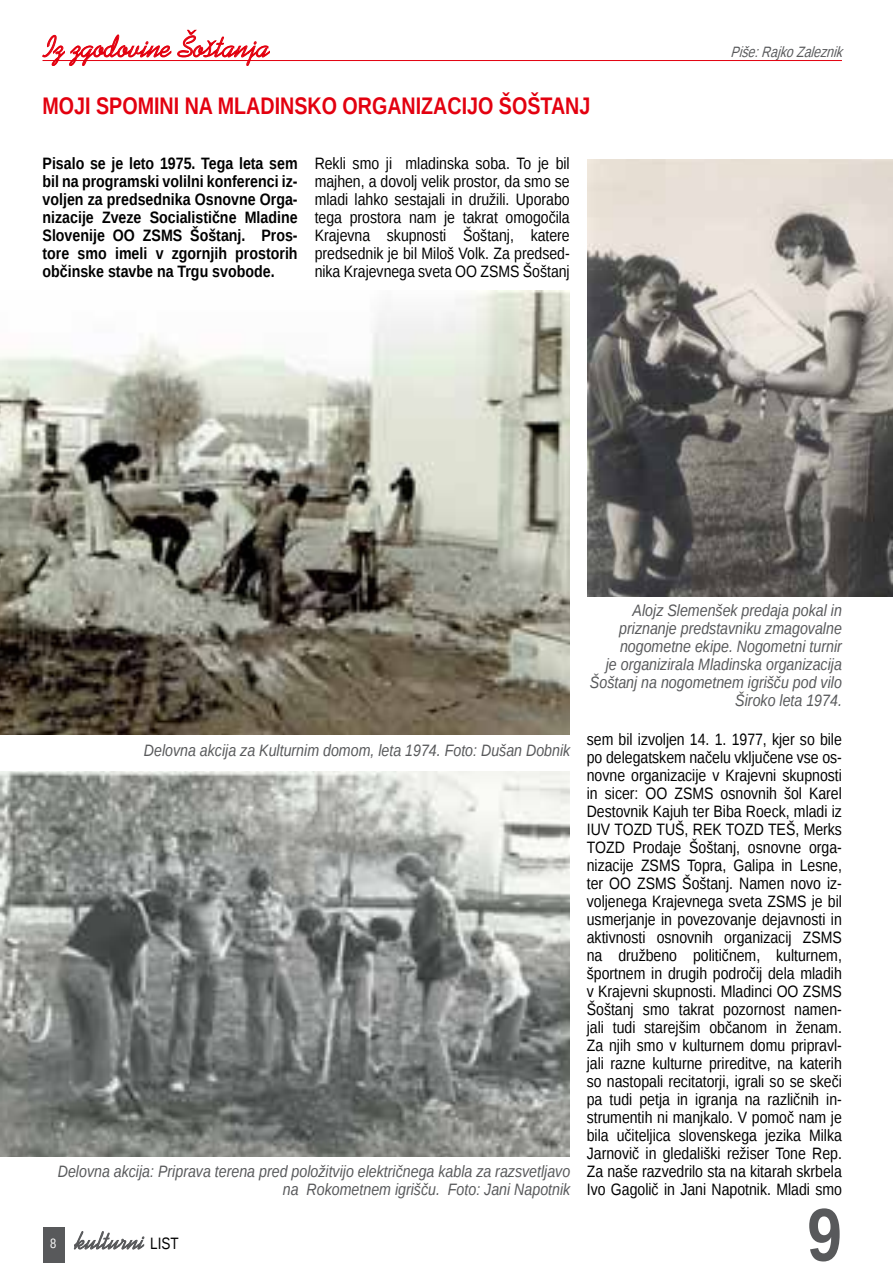
<style>
.page{position:relative;width:893px;height:1263px;background:#fff}
.page>*{position:absolute;margin:0;border:0;box-sizing:border-box;transform-origin:0 0}
.t1{font:700 75px "Liberation Sans Narrow";color:#58595b}
.t2{font:30px "Kaufmann BT";color:#e3000f}
.t3{font:700 24px "Liberation Sans Narrow";color:#e3000f}
.t4{font:24px "Kaufmann BT";color:#58595b}
.t5{font:16.5px/18px "Liberation Sans Narrow";color:#000;text-align:justify;scale:1.04 1}
.t6{font:italic 16.5px/18px "Liberation Sans Narrow";color:#58595b;text-align:right;scale:1.05 1}
.t7{font:700 16.5px/18px "Liberation Sans Narrow";color:#000;text-align:justify;scale:1.05 1}
.t8{font:italic 15px "Liberation Sans Narrow";color:#58595b}
.s1{font-family:"Liberation Sans Narrow";font-size:13.5px;color:#fff}
.s2{font-family:"Liberation Sans Narrow";font-size:16.5px;color:#000}
</style>
<div class="page">
<div style="left:43px;top:1227px;width:22px;height:36px;background:#58595b"></div>
<svg style="left:74px;top:1231px;width:71px;height:19px"></svg>
<svg style="left:42px;top:30px;width:228px;height:36px"></svg>
<hr style="left:43px;top:60px;width:799px;height:1px;background:#e3000f">
<img style="left:0;top:290px;width:570px;height:445px">
<img style="left:0;top:772px;width:570px;height:384px">
<img style="left:588px;top:159px;width:305px;height:437px">
<h2 class="t2" style="left:46px;top:30px;width:227px">Iz zgodovine Šoštanja</h2>
<h3 class="t3" style="left:43px;top:89px;width:549px">MOJI SPOMINI NA MLADINSKO ORGANIZACIJO ŠOŠTANJ</h3>
<p class="t7" style="left:43px;top:153px;width:244px">Pisalo se je leto 1975. Tega leta sem bil na programski volilni konferenci iz&shy;voljen za predsednika Osnovne Orga&shy;nizacije Zveze Socialistične Mladine Slovenije OO ZSMS Šoštanj. Pros&shy;tore smo imeli v zgornjih prostorih občinske stavbe na Trgu svobode.</p>
<p class="t5" style="left:315px;top:155px;width:247px">Rekli smo ji mladinska soba. To je bil majhen, a dovolj velik prostor, da smo se mladi lahko sestajali in družili. Uporabo tega prostora nam je takrat omogočila Krajevna skupnosti Šoštanj, katere predsednik je bil Miloš Volk. Za predsed&shy;nika Krajevnega sveta OO ZSMS Šoštanj</p>
<p class="t8" style="left:730px;top:43px;width:118px">Piše:RajkoZaleznik</p>
<p class="t6" style="left:144px;top:741px;width:408px">Delovna akcija za Kulturnim domom, leta 1974. Foto: Dušan Dobnik</p>
<p class="t6" style="left:58px;top:1162px;width:490px">Delovna akcija: Priprava terena pred položitvijo električnega kabla za razsvetljavo na Rokometnem igrišču. Foto: Jani Napotnik</p>
<h3 class="t4" style="left:50px;top:1227px;width:130px"><span class="s1">8</span> kulturni <span class="s2">LIST</span></h3>
<p class="t6" style="left:590px;top:601px;width:241px">Alojz Slemenšek predaja pokal in priznanje predstavniku zmagovalne nogometne ekipe. Nogometni turnir<br>je organizirala Mladinska organizacija Šoštanj na nogometnem igrišču pod vilo Široko leta 1974.</p>
<p class="t5" style="left:587px;top:731px;width:247px">sem bil izvoljen 14. 1. 1977, kjer so bile po delegatskem načelu vključene vse os&shy;novne organizacije v Krajevni skupnosti in sicer: OO ZSMS osnovnih šol Karel Destovnik Kajuh ter Biba Roeck, mladi iz IUV TOZD TUŠ, REK TOZD TEŠ, Merks TOZD Prodaje Šoštanj, osnovne orga&shy;nizacije ZSMS Topra, Galipa in Lesne, ter OO ZSMS Šoštanj. Namen novo iz&shy;voljenega Krajevnega sveta ZSMS je bil usmerjanje in povezovanje dejavnosti in aktivnosti osnovnih organizacij ZSMS na družbeno političnem, kulturnem, športnem in drugih področij dela mladih v Krajevni skupnosti. Mladinci OO ZSMS Šoštanj smo takrat pozornost namen&shy;jali tudi starejšim občanom in ženam.<br>Za njih smo v kulturnem domu pripravl&shy;jali razne kulturne prireditve, na katerih so nastopali recitatorji, igrali so se skeči pa tudi petja in igranja na različnih in&shy;strumentih ni manjkalo. V pomoč nam je bila učiteljica slovenskega jezika Milka Jarnovič in gledališki režiser Tone Rep.<br>Za naše razvedrilo sta na kitarah skrbela Ivo Gagolič in Jani Napotnik. Mladi smo</p>
<h1 class="t1" style="left:807px;top:1183px;width:36px">9</h1>
</div>
